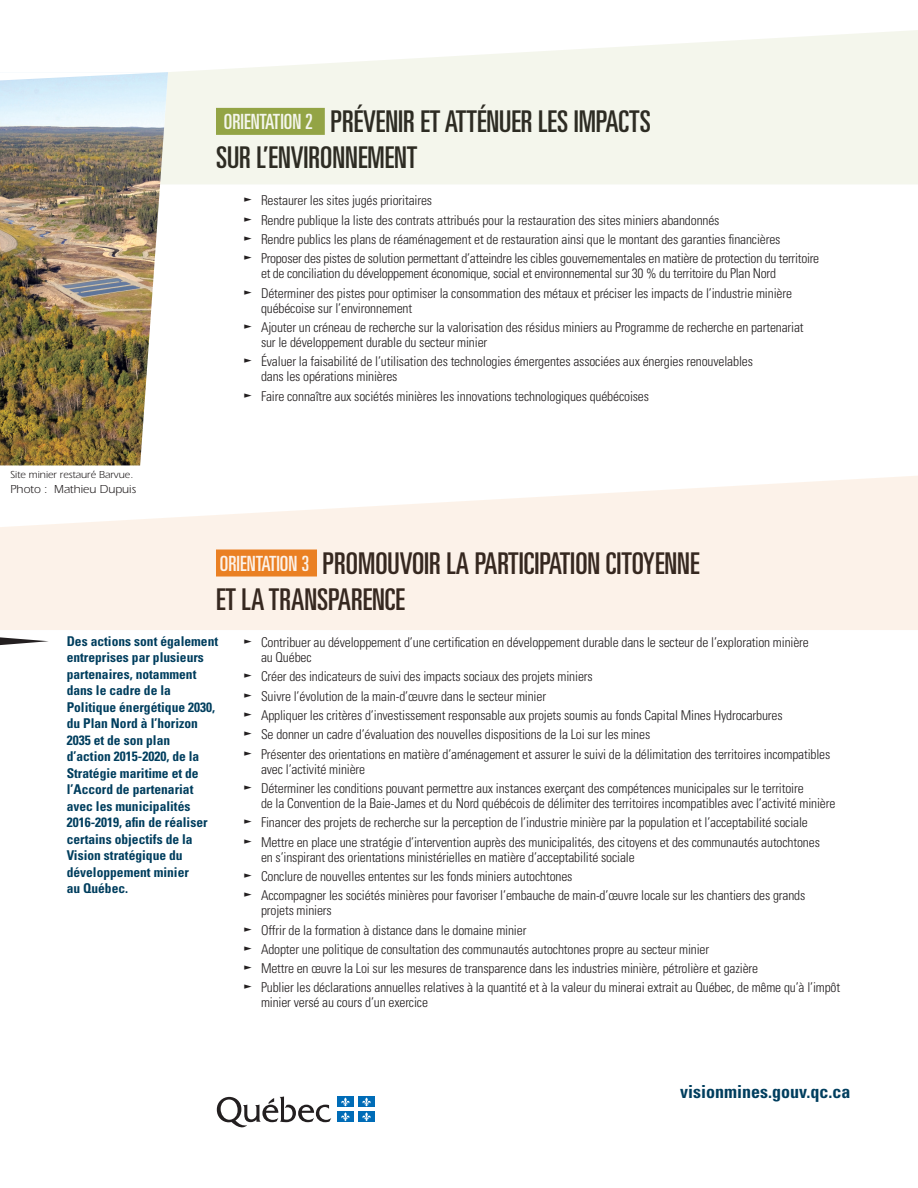
<style>
.page{position:relative;width:918px;height:1188px;background:#fff}
.page>*{position:absolute;margin:0;border:0;box-sizing:border-box;transform-origin:0 0}
._02_Axes_-_Objectifs{font:ultra-condensed 30px/36px "Univers";color:#231f20}
._03_Sous-titre{font:700 condensed 18px "Univers";color:#003e5e}
.t1{font:300 condensed 13.5px/15px "Univers";letter-spacing:-.01em;color:#231f20}
._05_Sout-titre_4_pas{font:700 condensed 13.5px/16.5px "Univers";color:#003e5e}
.t2{font:12px "Aquiline";color:#231f20}
.t3{font:10.5px "Aquiline";color:#231f20}
.s1{font-size:21px;color:#fff}
</style>
<div class="page">
<svg style="left:168px;top:30px;width:750px;height:154px;background:#f3f5ea"></svg>
<svg style="left:0;top:476px;width:918px;height:154px;fill:#fcf2e9"></svg>
<svg style="left:217px;top:1096px;width:114px;height:32px"></svg>
<div style="left:337px;top:1097px;width:17px;height:10px;background:#006cb7"></div>
<svg style="left:341px;top:1097px;width:9px;height:9px"></svg>
<div style="left:358px;top:1097px;width:17px;height:10px;background:#006cb7"></div>
<svg style="left:362px;top:1097px;width:9px;height:9px"></svg>
<div style="left:337px;top:1112px;width:17px;height:10px;background:#006cb7"></div>
<svg style="left:341px;top:1112px;width:9px;height:9px"></svg>
<div style="left:358px;top:1112px;width:17px;height:10px;background:#006cb7"></div>
<svg style="left:362px;top:1112px;width:9px;height:9px"></svg>
<svg style="left:0;top:637px;width:48px;height:8px"></svg>
<img style="left:0;top:80px;width:168px;height:385px">
<svg style="left:13px;top:72px;width:155px;height:8px"></svg>
<p class="t3" style="left:10px;top:469px;width:124px">Site minier restauré Barvue.</p>
<p class="t2" style="left:10px;top:482px;width:127px">Photo : Mathieu Dupuis</p>
<p class="_02_Axes_-_Objectifs" style="left:216px;top:103px;width:436px"><span class="s1">ORIENTATION 2</span> PRÉVENIR ET ATTÉNUER LES IMPACTS<br>SUR L’ENVIRONNEMENT</p>
<p class="t1" style="left:261px;top:193px;width:173px">Restaurer les sites jugés prioritaires</p>
<p class="t1" style="left:261px;top:212px;width:460px">Rendre publique la liste des contrats attribués pour la restauration des sites miniers abandonnés</p>
<p class="t1" style="left:261px;top:232px;width:521px">Rendre publics les plans de réaménagement et de restauration ainsi que le montant des garanties financières</p>
<p class="t1" style="left:261px;top:251px;width:560px">Proposer des pistes de solution permettant d’atteindre les cibles gouvernementales en matière de protection du territoire et de conciliation du développement économique, social et environnemental sur 30 % du territoire du Plan Nord</p>
<p class="t1" style="left:261px;top:285px;width:533px">Déterminer des pistes pour optimiser la consommation des métaux et préciser les impacts de l’industrie minière québécoise sur l’environnement</p>
<p class="t1" style="left:261px;top:320px;width:544px">Ajouter un créneau de recherche sur la valorisation des résidus miniers au Programme de recherche en partenariat sur le développement durable du secteur minier</p>
<p class="t1" style="left:261px;top:354px;width:494px">Évaluer la faisabilité de l’utilisation des technologies émergentes associées aux énergies renouvelables dans les opérations minières</p>
<p class="t1" style="left:261px;top:388px;width:390px">Faire connaître aux sociétés minières les innovations technologiques québécoises</p>
<p class="_02_Axes_-_Objectifs" style="left:216px;top:545px;width:485px"><span class="s1">ORIENTATION 3</span> PROMOUVOIR LA PARTICIPATION CITOYENNE<br>ET LA TRANSPARENCE</p>
<p class="t1" style="left:261px;top:635px;width:549px">Contribuer au développement d’une certification en développement durable dans le secteur de l’exploration minière au Québec</p>
<p class="t1" style="left:261px;top:669px;width:333px">Créer des indicateurs de suivi des impacts sociaux des projets miniers</p>
<p class="t1" style="left:261px;top:688px;width:287px">Suivre l’évolution de la main-d’œuvre dans le secteur minier</p>
<p class="t1" style="left:261px;top:708px;width:523px">Appliquer les critères d’investissement responsable aux projets soumis au fonds Capital Mines Hydrocarbures</p>
<p class="t1" style="left:261px;top:727px;width:391px">Se donner un cadre d’évaluation des nouvelles dispositions de la Loi sur les mines</p>
<p class="t1" style="left:261px;top:746px;width:571px">Présenter des orientations en matière d’aménagement et assurer le suivi de la délimitation des territoires incompatibles avec l’activité minière</p>
<p class="t1" style="left:261px;top:780px;width:576px">Déterminer les conditions pouvant permettre aux instances exerçant des compétences municipales sur le territoire<br>de la Convention de la Baie-James et du Nord québécois de délimiter des territoires incompatibles avec l’activité minière</p>
<p class="t1" style="left:261px;top:815px;width:548px">Financer des projets de recherche sur la perception de l’industrie minière par la population et l’acceptabilité sociale</p>
<p class="t1" style="left:261px;top:834px;width:560px">Mettre en place une stratégie d’intervention auprès des municipalités, des citoyens et des communautés autochtones en s’inspirant des orientations ministérielles en matière d’acceptabilité sociale</p>
<p class="t1" style="left:261px;top:868px;width:313px">Conclure de nouvelles ententes sur les fonds miniers autochtones</p>
<p class="t1" style="left:261px;top:888px;width:546px">Accompagner les sociétés minières pour favoriser l’embauche de main-d’œuvre locale sur les chantiers des grands projets miniers</p>
<p class="t1" style="left:261px;top:922px;width:267px">Offrir de la formation à distance dans le domaine minier</p>
<p class="t1" style="left:261px;top:941px;width:450px">Adopter une politique de consultation des communautés autochtones propre au secteur minier</p>
<p class="t1" style="left:261px;top:961px;width:499px">Mettre en œuvre la Loi sur les mesures de transparence dans les industries minière, pétrolière et gazière</p>
<p class="t1" style="left:261px;top:980px;width:581px">Publier les déclarations annuelles relatives à la quantité et à la valeur du minerai extrait au Québec, de même qu’à l’impôt minier versé au cours d’un exercice</p>
<p class="_05_Sout-titre_4_pas" style="left:67px;top:632px;width:153px">Des actions sont également entreprises par plusieurs partenaires, notamment dans le cadre de la<br>Politique énergétique 2030, du Plan Nord à l’horizon<br>2035 et de son plan<br>d’action 2015-2020, de la<br>Stratégie maritime et de l’Accord de partenariat avec les municipalités<br>2016-2019, afin de réaliser certains objectifs de la<br>Vision stratégique du développement minier<br>au Québec.</p>
<p class="_03_Sous-titre" style="left:680px;top:1081px;width:172px">visionmines.gouv.qc.ca</p>
</div>
